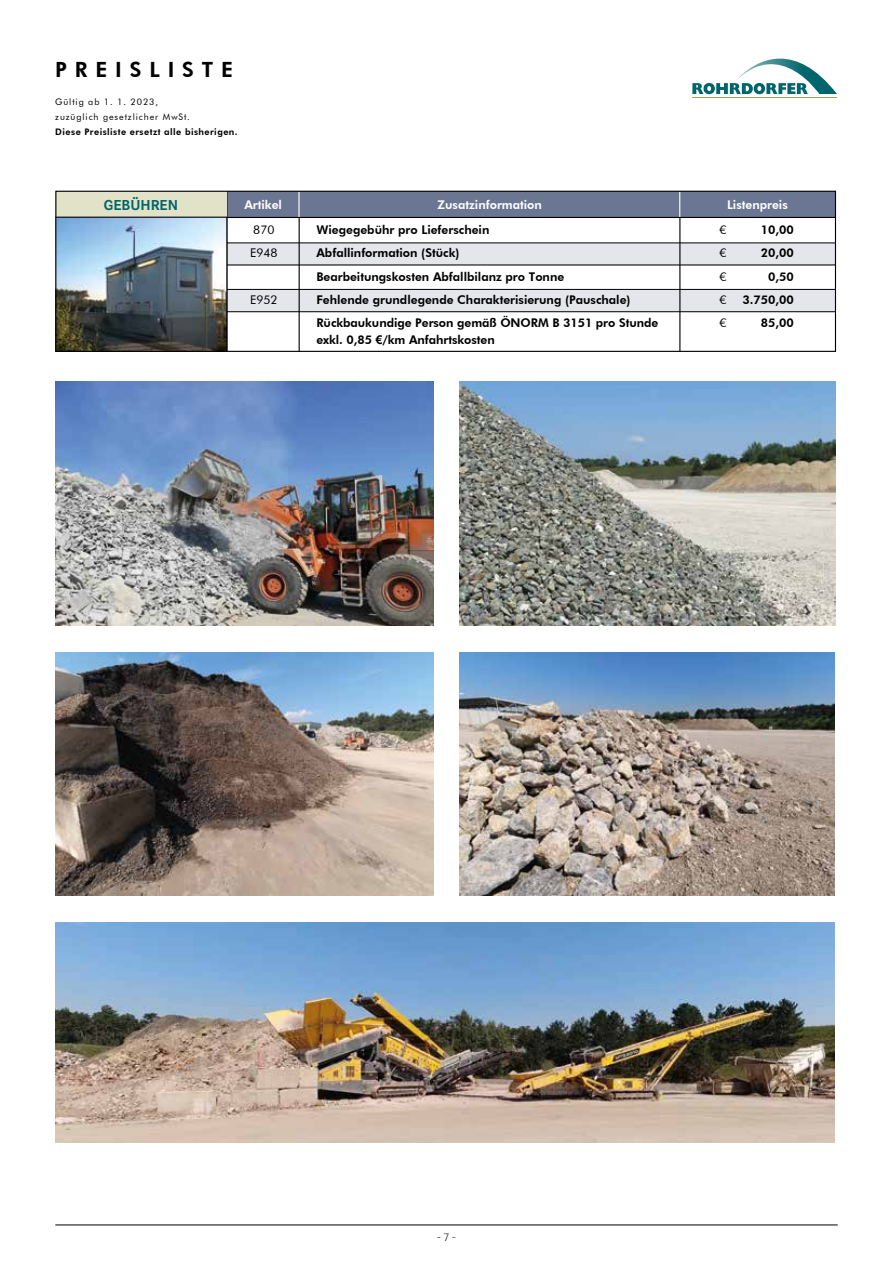
<style>
.page{position:relative;width:893px;height:1263px;background:#fff}
.page>*{position:absolute;margin:0;border:0;box-sizing:border-box;transform-origin:0 0}
.t1{font:800 21px "Futura BT";letter-spacing:.375em;color:#000}
.t2{font:700 15px "Corporate S";color:#00656c}
.t3{font:800 12px "Futura BT";color:#000}
.t4{font:800 12px "Futura BT";color:#fff}
.t5{font:12px "Futura BT";color:#000}
.t6{font:300 10.5px "Lithograph";color:#000}
.t7{font:9px/15px "Futura BT";letter-spacing:.1em;color:#000}
.t8{font:800 9px "Futura BT";letter-spacing:.05em;color:#000}
.s1{font-family:"Arial";font-weight:700}
</style>
<div class="page">
<svg style="left:692px;top:58px;width:145px;height:36px"></svg>
<hr style="left:692px;top:97px;width:145px;height:1px;background:#a1a250">
<hr style="left:55px;top:1225px;width:783px;height:1px;background:#000">
<div style="left:56px;top:290px;width:779px;height:22px;background:#e5e5ec"></div>
<div style="left:56px;top:191px;width:780px;height:26px;background:#6b7692"></div>
<div style="left:56px;top:243px;width:779px;height:22px;background:#e5e5ec"></div>
<hr style="left:227px;top:243px;width:608px;height:1px;background:#000">
<hr style="left:227px;top:265px;width:608px;height:1px;background:#000">
<svg style="left:679px;top:193px;width:1px;height:24px"></svg>
<hr style="left:298px;top:192px;width:2px;height:25px;background:#fff">
<hr style="left:227px;top:217px;width:609px;height:1px;background:#000">
<hr style="left:299px;top:217px;width:1px;height:135px;background:#000">
<hr style="left:679px;top:217px;width:1px;height:135px;background:#000">
<hr style="left:227px;top:289px;width:608px;height:1px;background:#000">
<hr style="left:227px;top:311px;width:608px;height:1px;background:#000">
<hr style="left:226px;top:191px;width:1px;height:161px;background:#000">
<div style="left:55px;top:191px;width:171px;height:26px;background:#e2e2c8"></div>
<div style="left:55px;top:191px;width:781px;height:161px;border:1px solid #000"></div>
<img style="left:57px;top:219px;width:168px;height:131px">
<div style="left:55px;top:217px;width:172px;height:135px;border:1px solid #000"></div>
<img style="left:55px;top:382px;width:378px;height:243px">
<img style="left:459px;top:382px;width:377px;height:243px">
<img style="left:55px;top:652px;width:378px;height:244px">
<img style="left:459px;top:652px;width:375px;height:244px">
<img style="left:55px;top:922px;width:779px;height:221px">
<h1 class="t1" style="left:55px;top:57px;width:179px">PREISLISTE</h1>
<p class="t7" style="left:55px;top:94px;width:136px">Gültig ab 1. 1. 2023, zuzüglich gesetzlicher MwSt.</p>
<p class="t8" style="left:55px;top:127px;width:184px">Diese Preisliste ersetzt alle bisherigen.</p>
<p class="t2" style="left:104px;top:194px;width:76px">GEBÜHREN</p>
<p class="t4" style="left:244px;top:197px;width:39px">Artikel</p>
<p class="t4" style="left:438px;top:197px;width:106px">Zusatzinformation</p>
<p class="t4" style="left:727px;top:197px;width:62px">Listenpreis</p>
<p class="t5" style="left:253px;top:222px;width:23px">870</p>
<p class="t3" style="left:316px;top:222px;width:175px">Wiegegebühr pro Lieferschein</p>
<p class="t5" style="left:719px;top:222px;width:9px">€</p>
<p class="t3" style="left:761px;top:222px;width:35px">10,00</p>
<p class="t5" style="left:250px;top:246px;width:29px">E948</p>
<p class="t3" style="left:316px;top:246px;width:145px">Abfallinformation (Stück)</p>
<p class="t5" style="left:719px;top:246px;width:9px">€</p>
<p class="t3" style="left:761px;top:246px;width:35px">20,00</p>
<p class="t3" style="left:316px;top:269px;width:249px">Bearbeitungskosten Abfallbilanz pro Tonne</p>
<p class="t5" style="left:719px;top:269px;width:9px">€</p>
<p class="t3" style="left:768px;top:269px;width:27px">0,50</p>
<p class="t5" style="left:250px;top:292px;width:29px">E952</p>
<p class="t3" style="left:316px;top:292px;width:316px">Fehlende grundlegende Charakterisierung (Pauschale)</p>
<p class="t5" style="left:719px;top:292px;width:9px">€</p>
<p class="t3" style="left:742px;top:292px;width:53px">3.750,00</p>
<p class="t3" style="left:316px;top:316px;width:343px">Rückbaukundige Person gemäß ÖNORM B 3151 pro Stunde</p>
<p class="t5" style="left:719px;top:316px;width:9px">€</p>
<p class="t3" style="left:761px;top:316px;width:35px">85,00</p>
<p class="t3" style="left:316px;top:332px;width:180px">exkl. 0,85 <span class="s1">€</span>/km Anfahrtskosten</p>
<p class="t6" style="left:437px;top:1231px;width:20px">-7-</p>
</div>
